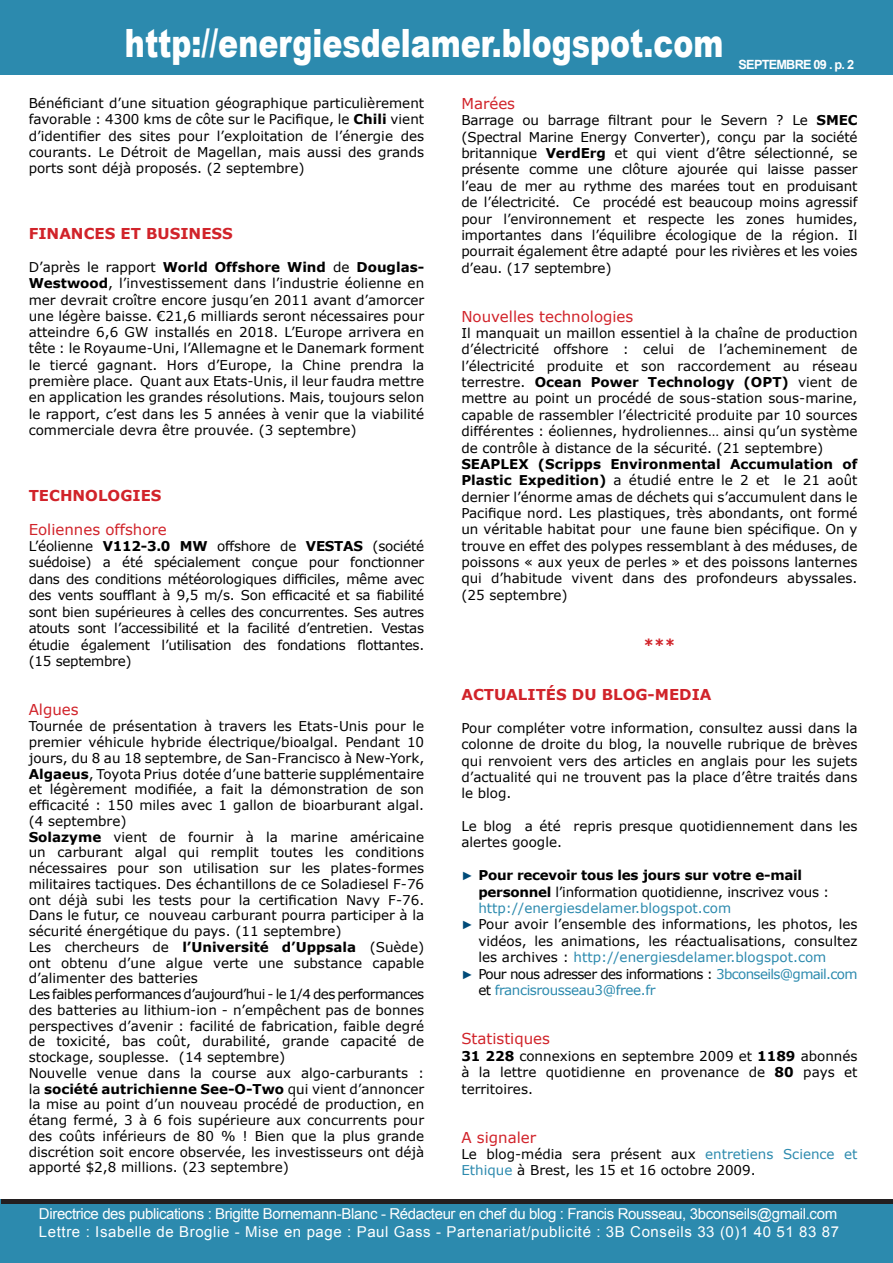
<style>
.page{position:relative;width:893px;height:1263px;background:#fff}
.page>*{position:absolute;margin:0;border:0;box-sizing:border-box;transform-origin:0 0}
.t1{font:900 39px "Arial";color:#fff;scale:.77 1}
.t2{font:15px/18px "Arial";letter-spacing:-.025em;color:#fff}
.t3{font:15px "Verdana";color:#d1232a}
.t4{font:700 15px "Verdana";color:#d1232a}
.t5{font:13.5px/16.4px "Verdana";color:#000;text-align:justify}
.t6{font:13.5px "Verdana";color:#2c8aae}
.t7{font:13.5px "Verdana";letter-spacing:-.05em;color:#000}
.t8{font:13.5px "Verdana";letter-spacing:-.02em;color:#000}
.t9{font:700 13.5px "Verdana";letter-spacing:-.02em;color:#000}
.t10{font:13.5px "Verdana";letter-spacing:-.03em;color:#2c8aae}
.t11{font:700 12.75px "Arial";letter-spacing:-.06em;color:#fff}
.s1{font-weight:700}
.s2{font-family:"Arial";font-weight:400;font-size:12px;color:#004b79}
.s3{font-family:"Arial";font-size:12px;color:#004b79}
.s4{color:#000}
.s5{color:#2c8aae}
</style>
<div class="page">
<div style="left:0;top:1199px;width:893px;height:64px;background:#2c8aae"></div>
<hr style="left:1px;top:1199px;width:891px;height:4px;background:#231f20">
<div style="left:0;top:0;width:893px;height:74px;background:#2c8aae"></div>
<h1 class="t1" style="left:125px;top:14px;width:779px">http://energiesdelamer.blogspot.com</h1>
<p class="t11" style="left:739px;top:56px;width:117px">SEPTEMBRE 09 . p. 2</p>
<p class="t5" style="left:29px;top:95px;width:397px">Bénéficiant d’une situation géographique particulièrement favorable : 4300 kms de côte sur le Pacifique, le <span class="s1">Chili</span> vient d’identifier des sites pour l’exploitation de l’énergie des courants. Le Détroit de Magellan, mais aussi des grands ports sont déjà proposés. (2 septembre)</p>
<p class="t3" style="left:461px;top:94px;width:55px">Marées</p>
<p class="t5" style="left:461px;top:113px;width:398px">Barrage ou barrage filtrant pour le Severn ? Le <span class="s1">SMEC </span>(Spectral Marine Energy Converter), conçu par la société britannique <span class="s1">VerdErg</span> et qui vient d’être sélectionné, se présente comme une clôture ajourée qui laisse passer l’eau de mer au rythme des marées tout en produisant de l’électricité. Ce procédé est beaucoup moins agressif pour l’environnement et respecte les zones humides, importantes dans l’équilibre écologique de la région. Il pourrait également être adapté pour les rivières et les voies d’eau. (17 septembre)</p>
<p class="t3" style="left:461px;top:307px;width:173px">Nouvelles technologies</p>
<p class="t5" style="left:461px;top:325px;width:398px">Il manquait un maillon essentiel à la chaîne de production d’électricité offshore : celui de l’acheminement de l’électricité produite et son raccordement au réseau terrestre. <span class="s1">Ocean Power Technology (OPT)</span> vient de mettre au point un procédé de sous-station sous-marine, capable de rassembler l’électricité produite par 10 sources différentes : éoliennes, hydroliennes… ainsi qu’un système de contrôle à distance de la sécurité. (21 septembre)</p>
<p class="t5" style="left:461px;top:456px;width:398px"><span class="s1">SEAPLEX (Scripps Environmental Accumulation of Plastic Expedition)</span> a étudié entre le 2 et le 21 août dernier l’énorme amas de déchets qui s’accumulent dans le Pacifique nord. Les plastiques, très abondants, ont formé un véritable habitat pour une faune bien spécifique. On y trouve en effet des polypes ressemblant à des méduses, de poissons « aux yeux de perles » et des poissons lanternes qui d’habitude vivent dans des profondeurs abyssales. (25 septembre)</p>
<p class="t4" style="left:643px;top:635px;width:33px">***</p>
<p class="t4" style="left:461px;top:685px;width:252px">ACTUALITÉS DU BLOG-MEDIA</p>
<p class="t5" style="left:461px;top:720px;width:398px">Pour compléter votre information, consultez aussi dans la colonne de droite du blog, la nouvelle rubrique de brèves qui renvoient vers des articles en anglais pour les sujets d’actualité qui ne trouvent pas la place d’être traités dans le blog.</p>
<p class="t5" style="left:461px;top:818px;width:398px">Le blog a été repris presque quotidiennement dans les alertes google.</p>
<p class="t9" style="left:461px;top:866px;width:342px"><span class="s2">►</span> Pour recevoir tous les jours sur votre e-mail</p>
<p class="t8" style="left:478px;top:883px;width:352px"><span class="s1">personnel</span> l’information quotidienne, inscrivez vous :</p>
<p class="t6" style="left:478px;top:899px;width:254px">http://energiesdelamer.blogspot.com</p>
<p class="t5" style="left:461px;top:916px;width:398px"><span class="s3">►</span> Pour avoir l’ensemble des informations, les photos, les</p>
<p class="t5" style="left:478px;top:933px;width:381px">vidéos, les animations, les réactualisations, consultez</p>
<p class="t6" style="left:478px;top:949px;width:349px"><span class="s4">les archives :</span> http://energiesdelamer.blogspot.com</p>
<p class="t7" style="left:461px;top:965px;width:398px"><span class="s3">►</span> Pour nous adresser des informations : <span class="s5">3bconseils@gmail.com</span></p>
<p class="t10" style="left:478px;top:982px;width:179px"><span class="s4">et</span> francisrousseau3@free.fr</p>
<p class="t3" style="left:461px;top:1029px;width:90px">Statistiques</p>
<p class="t5" style="left:461px;top:1048px;width:398px"><span class="s1">31 228</span> connexions en septembre 2009 et <span class="s1">1189</span> abonnés à la lettre quotidienne en provenance de <span class="s1">80</span> pays et territoires.</p>
<p class="t3" style="left:461px;top:1128px;width:76px">A signaler</p>
<p class="t5" style="left:461px;top:1146px;width:398px;line-height:15.8px">Le blog-média sera présent aux <span class="s5">entretiens Science et<br>Ethique</span> à Brest, les 15 et 16 octobre 2009.</p>
<p class="t2" style="left:39px;top:1204px;width:802px">Directrice des publications : Brigitte Bornemann-Blanc - Rédacteur en chef du blog : Francis Rousseau, 3bconseils@gmail.com<br>Lettre : Isabelle de Broglie - Mise en page : Paul Gass - Partenariat/publicité : 3B Conseils 33 (0)1 40 51 83 87</p>
<p class="t4" style="left:29px;top:224px;width:206px">FINANCES ET BUSINESS</p>
<p class="t5" style="left:29px;top:259px;width:397px">D’après le rapport <span class="s1">World Offshore Wind</span> de <span class="s1">Douglas-Westwood</span>, l’investissement dans l’industrie éolienne en mer devrait croître encore jusqu’en 2011 avant d’amorcer une légère baisse. €21,6 milliards seront nécessaires pour atteindre 6,6 GW installés en 2018. L’Europe arrivera en tête : le Royaume-Uni, l’Allemagne et le Danemark forment le tiercé gagnant. Hors d’Europe, la Chine prendra la première place. Quant aux Etats-Unis, il leur faudra mettre en application les grandes résolutions. Mais, toujours selon le rapport, c’est dans les 5 années à venir que la viabilité commerciale devra être prouvée. (3 septembre)</p>
<p class="t4" style="left:29px;top:486px;width:134px">TECHNOLOGIES</p>
<p class="t3" style="left:29px;top:519px;width:140px">Eoliennes offshore</p>
<p class="t5" style="left:29px;top:538px;width:397px">L’éolienne <span class="s1">V112-3.0 MW</span> offshore de <span class="s1">VESTAS</span> (société suédoise) a été spécialement conçue pour fonctionner dans des conditions météorologiques difficiles, même avec des vents soufflant à 9,5 m/s. Son efficacité et sa fiabilité sont bien supérieures à celles des concurrentes. Ses autres atouts sont l’accessibilité et la facilité d’entretien. Vestas étudie également l’utilisation des fondations flottantes. (15 septembre)</p>
<p class="t3" style="left:29px;top:700px;width:51px">Algues</p>
<p class="t5" style="left:29px;top:719px;width:397px;line-height:15.8px;text-align:left">Tournée de présentation à travers les Etats-Unis pour le premier véhicule hybride électrique/bioalgal. Pendant 10 jours, du 8 au 18 septembre, de San-Francisco à New-York, <span class="s1">Algaeus</span>, Toyota Prius dotée d’une batterie supplémentaire et légèrement modifiée, a fait la démonstration de son efficacité : 150 miles avec 1 gallon de bioarburant algal. (4 septembre)<br><span class="s1">Solazyme</span> vient de fournir à la marine américaine un carburant algal qui remplit toutes les conditions nécessaires pour son utilisation sur les plates-formes militaires tactiques. Des échantillons de ce Soladiesel F-76 ont déjà subi les tests pour la certification Navy F-76.<br>Dans le futur, ce nouveau carburant pourra participer à la sécurité énergétique du pays. (11 septembre)<br>Les chercheurs de <span class="s1">l’Université d’Uppsala</span> (Suède) ont obtenu d’une algue verte une substance capable d’alimenter des batteries<br>Les faibles performances d’aujourd’hui - le 1/4 des performances des batteries au lithium-ion - n’empêchent pas de bonnes perspectives d’avenir : facilité de fabrication, faible degré de toxicité, bas coût, durabilité, grande capacité de stockage, souplesse. (14 septembre)<br>Nouvelle venue dans la course aux algo-carburants : la <span class="s1">société autrichienne See-O-Two</span> qui vient d’annoncer la mise au point d’un nouveau procédé de production, en étang fermé, 3 à 6 fois supérieure aux concurrents pour des coûts inférieurs de 80 % ! Bien que la plus grande discrétion soit encore observée, les investisseurs ont déjà apporté $2,8 millions. (23 septembre)</p>
</div>
